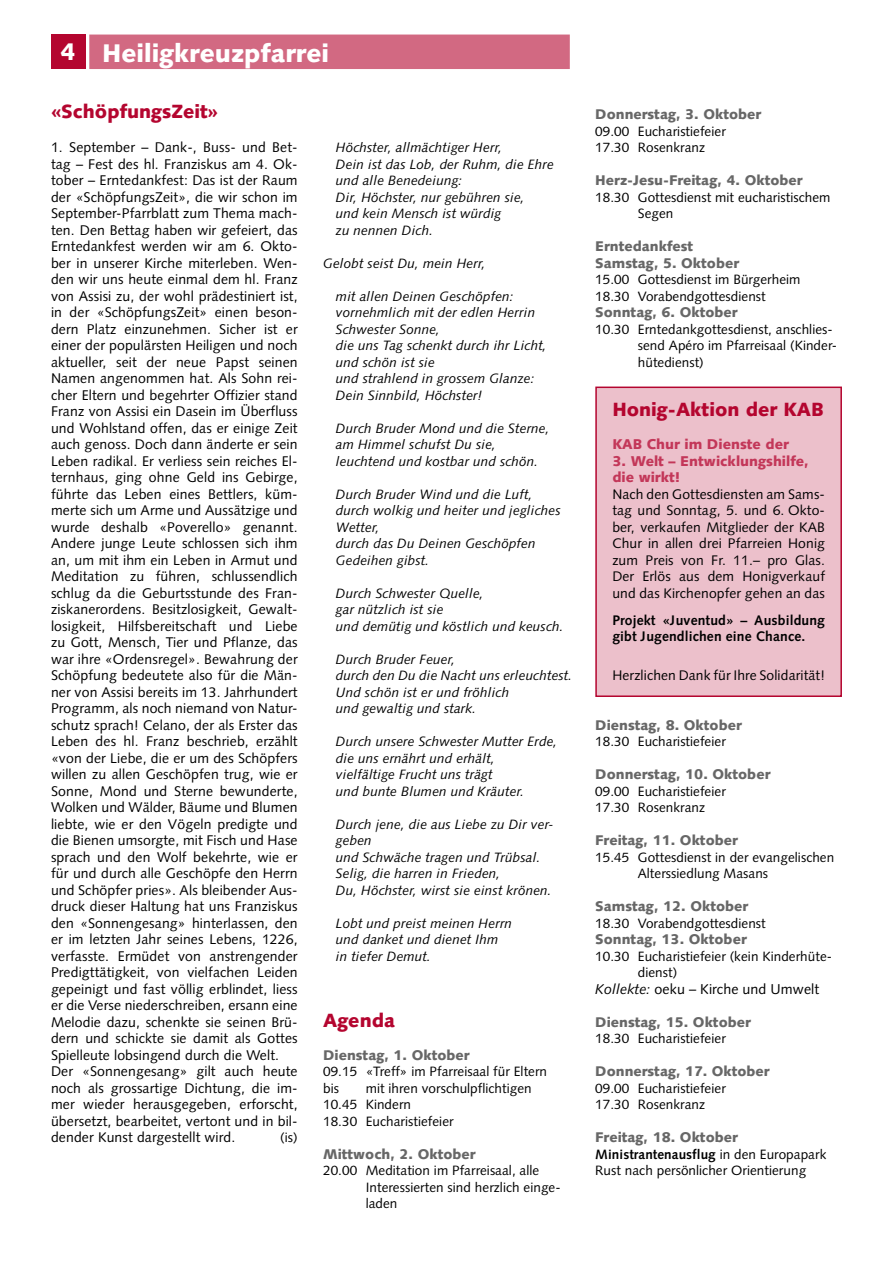
<style>
.page{position:relative;width:893px;height:1263px;background:#fff}
.page>*{position:absolute;margin:0;border:0;box-sizing:border-box;transform-origin:0 0}
.t1{font:900 25.5px "Syntax";color:#fff}
.t2{font:900 19.2px "Syntax";color:#b4052f}
.t3{font:14.25px "Syntax";letter-spacing:.005em;color:#000}
.t4{font:14.1px/16.5px "Syntax";letter-spacing:.01em;color:#000}
.t5{font:900 14.1px/16.5px "Syntax";color:#676767}
.t6{font:900 14.1px/16.5px "Syntax";color:#c33759}
.t7{font:13.8px/16.5px "Syntax";letter-spacing:.01em;color:#000;text-align:justify}
.t8{font:700 13.8px/16.5px "Syntax";letter-spacing:.01em;color:#000}
.t9{font:italic 13.5px/16.5px "Syntax";letter-spacing:.01em;color:#000}
.t10{font:13.5px/16.5px "Syntax";letter-spacing:.005em;color:#000}
.s1{font-size:24px}
.s2{font-style:italic}
.s3{font-weight:700}
</style>
<div class="page">
<div style="left:51px;top:35px;width:34px;height:34px;background:#b4052f"></div>
<div style="left:595px;top:387px;width:247px;height:310px;background:#ecc0cb;border:2px solid #b4052f"></div>
<div style="left:89px;top:35px;width:481px;height:34px;background:#d26982"></div>
<h1 class="t1" style="left:60px;top:38px;width:270px"><span class="s1">4</span> Heiligkreuzpfarrei</h1>
<h2 class="t2" style="left:51px;top:100px;width:169px">«SchöpfungsZeit»</h2>
<p class="t4" style="left:51px;top:139px;width:248px">1. September – Dank-, Buss- und Bet&shy;tag – Fest des hl. Franziskus am 4. Ok&shy;tober – Erntedankfest: Das ist der Raum der «SchöpfungsZeit», die wir schon im September-Pfarrblatt zum Thema mach&shy;ten. Den Bettag haben wir gefeiert, das Erntedankfest werden wir am 6. Okto&shy;ber in unserer Kirche miterleben. Wen&shy;den wir uns heute einmal dem hl. Franz von Assisi zu, der wohl prädestiniert ist, in der «SchöpfungsZeit» einen beson&shy;dern Platz einzunehmen. Sicher ist er einer der populärsten Heiligen und noch aktueller, seit der neue Papst seinen Namen angenommen hat. Als Sohn rei&shy;cher Eltern und begehrter Offizier stand Franz von Assisi ein Dasein im Überfluss und Wohlstand offen, das er einige Zeit auch genoss. Doch dann änderte er sein Leben radikal. Er verliess sein reiches El&shy;ternhaus, ging ohne Geld ins Gebirge, führte das Leben eines Bettlers, küm&shy;merte sich um Arme und Aussätzige und wurde deshalb «Poverello» genannt.<br>Andere junge Leute schlossen sich ihm an, um mit ihm ein Leben in Armut und Meditation zu führen, schlussendlich schlug da die Geburtsstunde des Fran&shy;ziskanerordens. Besitzlosigkeit, Gewalt&shy;losigkeit, Hilfsbereitschaft und Liebe zu Gott, Mensch, Tier und Pflanze, das war ihre «Ordensregel». Bewahrung der Schöpfung bedeutete also für die Män&shy;ner von Assisi bereits im 13. Jahrhundert Programm, als noch niemand von Natur&shy;schutz sprach! Celano, der als Erster das Leben des hl. Franz beschrieb, erzählt «von der Liebe, die er um des Schöpfers willen zu allen Geschöpfen trug, wie er Sonne, Mond und Sterne bewunderte, Wolken und Wälder, Bäume und Blumen liebte, wie er den Vögeln predigte und die Bienen umsorgte, mit Fisch und Hase sprach und den Wolf bekehrte, wie er für und durch alle Geschöpfe den Herrn und Schöpfer pries». Als bleibender Aus&shy;druck dieser Haltung hat uns Franziskus den «Sonnengesang» hinterlassen, den er im letzten Jahr seines Lebens, 1226, verfasste. Ermüdet von anstrengender Predigttätigkeit, von vielfachen Leiden gepeinigt und fast völlig erblindet, liess er die Verse niederschreiben, ersann eine Melodie dazu, schenkte sie seinen Brü&shy;dern und schickte sie damit als Gottes Spielleute lobsingend durch die Welt.<br>Der «Sonnengesang» gilt auch heute noch als grossartige Dichtung, die im&shy;mer wieder herausgegeben, erforscht, übersetzt, bearbeitet, vertont und in bil&shy;dender Kunst dargestellt wird.</p>
<p class="t10" style="left:280px;top:1129px;width:19px">(is)</p>
<p class="t9" style="left:336px;top:139px;width:219px">Höchster, allmächtiger Herr,<br>Dein ist das Lob, der Ruhm, die Ehre und alle Benedeiung:<br>Dir, Höchster, nur gebühren sie,<br>und kein Mensch ist würdig<br>zu nennen Dich.</p>
<p class="t9" style="left:323px;top:255px;width:164px">Gelobt seist Du, mein Herr,</p>
<p class="t9" style="left:336px;top:288px;width:212px">mit allen Deinen Geschöpfen: vornehmlich mit der edlen Herrin<br>Schwester Sonne,<br>die uns Tag schenkt durch ihr Licht, und schön ist sie<br>und strahlend in grossem Glanze:<br>Dein Sinnbild, Höchster!</p>
<p class="t9" style="left:336px;top:420px;width:215px">Durch Bruder Mond und die Sterne, am Himmel schufst Du sie, leuchtend und kostbar und schön.</p>
<p class="t9" style="left:336px;top:486px;width:226px">Durch Bruder Wind und die Luft, durch wolkig und heiter und jegliches<br>Wetter,<br>durch das Du Deinen Geschöpfen<br>Gedeihen gibst.</p>
<p class="t9" style="left:336px;top:585px;width:229px">Durch Schwester Quelle,<br>gar nützlich ist sie<br>und demütig und köstlich und keusch.</p>
<p class="t9" style="left:336px;top:651px;width:238px">Durch Bruder Feuer,<br>durch den Du die Nacht uns erleuchtest.<br>Und schön ist er und fröhlich<br>und gewaltig und stark.</p>
<p class="t9" style="left:336px;top:733px;width:223px">Durch unsere Schwester Mutter Erde, die uns ernährt und erhält,<br>vielfältige Frucht uns trägt<br>und bunte Blumen und Kräuter.</p>
<p class="t9" style="left:336px;top:815px;width:219px">Durch jene, die aus Liebe zu Dir ver&shy;geben<br>und Schwäche tragen und Trübsal.<br>Selig, die harren in Frieden,<br>Du, Höchster, wirst sie einst krönen.</p>
<p class="t9" style="left:336px;top:914px;width:178px">Lobt und preist meinen Herrn und danket und dienet Ihm in tiefer Demut.</p>
<h2 class="t2" style="left:323px;top:1009px;width:73px">Agenda</h2>
<p class="t5" style="left:323px;top:1046px;width:148px">Dienstag, 1. Oktober</p>
<p class="t10" style="left:323px;top:1063px;width:225px">09.15 «Treff» im Pfarreisaal für Eltern bis</p>
<p class="t10" style="left:323px;top:1080px;width:210px;text-indent:43px">mit ihren vorschulpflichtigen<br>10.45 Kindern<br>18.30 Eucharistiefeier</p>
<p class="t5" style="left:323px;top:1145px;width:154px">Mittwoch, 2. Oktober</p>
<p class="t10" style="left:366px;top:1162px;width:196px;text-indent:-43px">20.00 Meditation im Pfarreisaal, alle<br>Interessierten sind herzlich einge&shy;laden</p>
<p class="t5" style="left:595px;top:106px;width:167px">Donnerstag, 3. Oktober</p>
<p class="t10" style="left:595px;top:123px;width:132px">09.00 Eucharistiefeier<br>17.30 Rosenkranz</p>
<p class="t5" style="left:595px;top:172px;width:209px">Herz-Jesu-Freitag, 4. Oktober</p>
<p class="t10" style="left:638px;top:189px;width:194px;text-indent:-43px">18.30 Gottesdienst mit eucharistischem<br>Segen</p>
<p class="t5" style="left:595px;top:238px;width:145px">Erntedankfest<br>Samstag, 5. Oktober</p>
<p class="t10" style="left:595px;top:271px;width:207px">15.00 Gottesdienst im Bürgerheim<br>18.30 Vorabendgottesdienst</p>
<p class="t5" style="left:595px;top:304px;width:144px">Sonntag, 6. Oktober</p>
<p class="t10" style="left:638px;top:321px;width:201px;text-indent:-43px">10.30 Erntedankgottesdienst, anschlies&shy;send Apéro im Pfarreisaal (Kinder&shy;hütedienst)</p>
<h2 class="t2" style="left:612px;top:398px;width:213px">Honig-Aktion der KAB</h2>
<p class="t6" style="left:612px;top:436px;width:178px">KAB Chur im Dienste der</p>
<p class="t6" style="left:612px;top:452px;width:198px">3. Welt – Entwicklungshilfe, die wirkt!</p>
<p class="t7" style="left:612px;top:486px;width:214px">Nach den Gottesdiensten am Sams&shy;tag und Sonntag, 5. und 6. Okto&shy;ber, verkaufen Mitglieder der KAB Chur in allen drei Pfarreien Honig zum Preis von Fr. 11.– pro Glas.<br>Der Erlös aus dem Honigverkauf und das Kirchenopfer gehen an das</p>
<p class="t8" style="left:612px;top:612px;width:214px">Projekt «Juventud» – Ausbildung gibt Jugendlichen eine Chance.</p>
<p class="t7" style="left:612px;top:667px;width:214px">Herzlichen Dank für Ihre Solidarität!</p>
<p class="t5" style="left:595px;top:716px;width:148px">Dienstag, 8. Oktober</p>
<p class="t10" style="left:595px;top:733px;width:132px">18.30 Eucharistiefeier</p>
<p class="t5" style="left:595px;top:766px;width:177px">Donnerstag, 10. Oktober</p>
<p class="t10" style="left:595px;top:783px;width:132px">09.00 Eucharistiefeier<br>17.30 Rosenkranz</p>
<p class="t5" style="left:595px;top:832px;width:144px">Freitag, 11. Oktober</p>
<p class="t10" style="left:638px;top:849px;width:198px;text-indent:-43px">15.45 Gottesdienst in der evangelischen<br>Alterssiedlung Masans</p>
<p class="t5" style="left:595px;top:898px;width:154px">Samstag, 12. Oktober</p>
<p class="t10" style="left:595px;top:915px;width:172px">18.30 Vorabendgottesdienst</p>
<p class="t5" style="left:595px;top:931px;width:153px">Sonntag, 13. Oktober</p>
<p class="t10" style="left:638px;top:948px;width:196px;text-indent:-43px">10.30 Eucharistiefeier (kein Kinderhüte&shy;dienst)</p>
<p class="t3" style="left:595px;top:980px;width:225px"><span class="s2">Kollekte:</span> oeku – Kirche und Umwelt</p>
<p class="t5" style="left:595px;top:1013px;width:157px">Dienstag, 15. Oktober</p>
<p class="t10" style="left:595px;top:1030px;width:132px">18.30 Eucharistiefeier</p>
<p class="t5" style="left:595px;top:1063px;width:176px">Donnerstag, 17. Oktober</p>
<p class="t10" style="left:595px;top:1080px;width:132px">09.00 Eucharistiefeier<br>17.30 Rosenkranz</p>
<p class="t5" style="left:595px;top:1129px;width:144px">Freitag, 18. Oktober</p>
<p class="t10" style="left:595px;top:1146px;width:233px"><span class="s3">Ministrantenausflug</span> in den Europapark<br>Rust nach persönlicher Orientierung</p>
</div>
